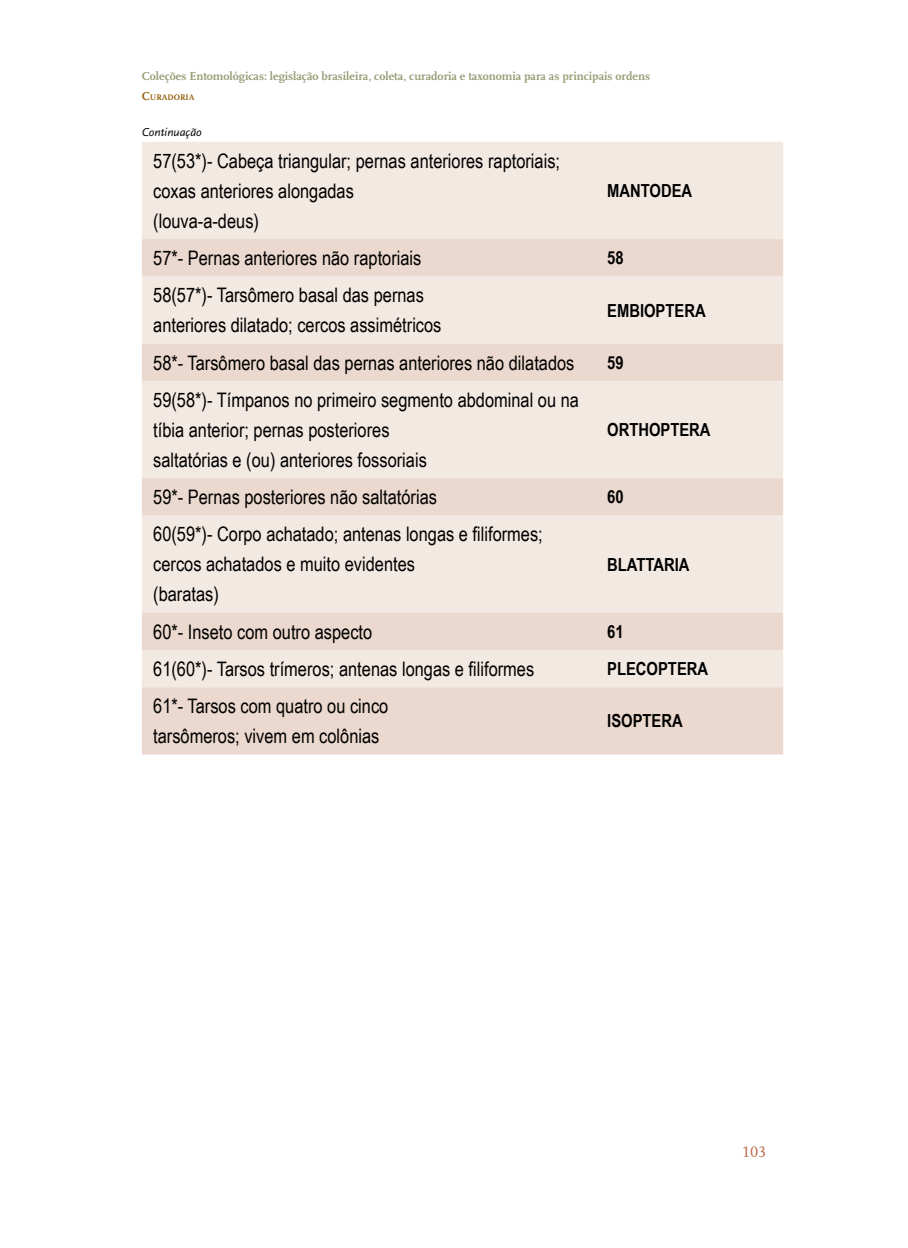
<style>
.page{position:relative;width:908px;height:1248px;background:#fff}
.page>*{position:absolute;margin:0;border:0;box-sizing:border-box;transform-origin:0 0}
.t1{font:20px/30px "Arial Narrow";color:#000}
.t2{font:700 18px "Arial Narrow";color:#000}
.t3{font:16px "Scala Regular Lf";color:#ba7152}
.t4{font:700 12px "Scala";color:#939d74}
.t5{font:italic 12px "Scala Sans";color:#000}
.t6{font:700 8.4px "Scala";color:#955d06}
.s1{font-size:12px}
</style>
<div class="page">
<div style="left:142px;top:142px;width:640px;height:97px;background:#f3e9e3"></div>
<svg style="left:142px;top:239px;width:640px;height:515px;background:#efe1da"></svg>
<p class="t4" style="left:142px;top:69px;width:509px">Coleções Entomológicas: legislação brasileira, coleta, curadoria e taxonomia para as principais ordens</p>
<p class="t6" style="left:142px;top:92px;width:54px"><span class="s1">C</span>URADORIA</p>
<p class="t5" style="left:142px;top:126px;width:62px">Continuação</p>
<p class="t1" style="left:153px;top:145px;width:408px">57(53*)‑ Cabeça triangular; pernas anteriores raptoriais; coxas anteriores alongadas<br>(louva‑a‑deus)</p>
<p class="t2" style="left:607px;top:177px;width:87px">MANTODEA</p>
<p class="t1" style="left:153px;top:242px;width:270px">57*‑ Pernas anteriores não raptoriais</p>
<p class="t2" style="left:607px;top:244px;width:18px">58</p>
<p class="t1" style="left:153px;top:279px;width:290px">58(57*)‑ Tarsômero basal das pernas anteriores dilatado; cercos assimétricos</p>
<p class="t2" style="left:607px;top:296px;width:100px">EMBIOPTERA</p>
<p class="t1" style="left:153px;top:347px;width:422px">58*‑ Tarsômero basal das pernas anteriores não dilatados</p>
<p class="t2" style="left:607px;top:349px;width:18px">59</p>
<p class="t1" style="left:153px;top:384px;width:427px">59(58*)‑ Tímpanos no primeiro segmento abdominal ou na tíbia anterior; pernas posteriores<br>saltatórias e (ou) anteriores fossoriais</p>
<p class="t2" style="left:607px;top:416px;width:105px">ORTHOPTERA</p>
<p class="t1" style="left:153px;top:481px;width:285px">59*‑ Pernas posteriores não saltatórias</p>
<p class="t2" style="left:607px;top:483px;width:18px">60</p>
<p class="t1" style="left:153px;top:518px;width:391px">60(59*)‑ Corpo achatado; antenas longas e filiformes; cercos achatados e muito evidentes<br>(baratas)</p>
<p class="t2" style="left:607px;top:550px;width:84px">BLATTARIA</p>
<p class="t1" style="left:153px;top:616px;width:220px">60*‑ Inseto com outro aspecto</p>
<p class="t2" style="left:607px;top:618px;width:18px">61</p>
<p class="t1" style="left:153px;top:653px;width:382px">61(60*)‑ Tarsos trímeros; antenas longas e filiformes</p>
<p class="t2" style="left:607px;top:655px;width:102px">PLECOPTERA</p>
<p class="t1" style="left:153px;top:690px;width:236px">61*‑ Tarsos com quatro ou cinco tarsômeros; vivem em colônias</p>
<p class="t2" style="left:607px;top:707px;width:77px">ISOPTERA</p>
<p class="t3" style="left:741px;top:1142px;width:25px">103</p>
</div>
